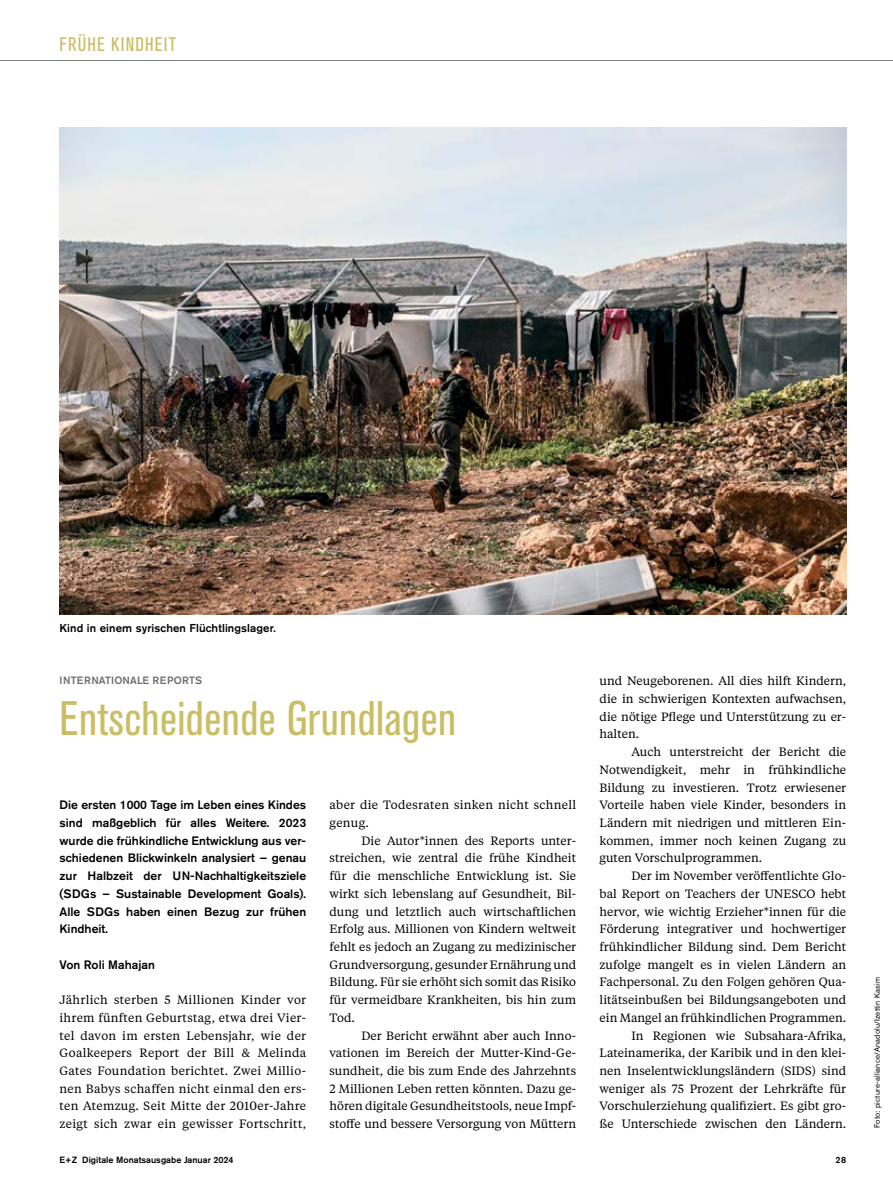
<style>
.page{position:relative;width:893px;height:1191px;background:#fff}
.page>*{position:absolute;margin:0;border:0;box-sizing:border-box;transform-origin:0 0}
.t1{font:condensed 48px "Akzidenz Grotesk BE";letter-spacing:.01em;color:#c9be63}
.t2{font:condensed 19.5px "Akzidenz Grotesk BE";letter-spacing:.06em;color:#c9be63}
.t3{font:500 12.15px/17.7px "Akzidenz Grotesk BE";color:#000;text-align:justify}
.t4{font:12px/17.7px "Tiempos Text";color:#000;text-align:justify}
.t5{font:12px/17.7px "Tiempos Text";letter-spacing:.025em;color:#000}
.t6{font:500 11.4px "Akzidenz Grotesk BE";letter-spacing:.01em;color:#000}
.t7{font:500 10.5px "Akzidenz Grotesk BE";letter-spacing:.015em;color:#6d6e71}
.t8{font:500 9px "Akzidenz Grotesk BE";color:#000}
.t9{font:7.8px "Akzidenz Grotesk BE";letter-spacing:.02em;color:#000}
</style>
<div class="page">
<hr style="left:0;top:60px;width:893px;height:1px;background:#808285">
<img style="left:60px;top:128px;width:786px;height:486px">
<h2 class="t2" style="left:60px;top:33px;width:118px">FRÜHE KINDHEIT</h2>
<p class="t6" style="left:60px;top:621px;width:218px">Kind in einem syrischen Flüchtlingslager.</p>
<p class="t7" style="left:60px;top:674px;width:144px">INTERNATIONALE REPORTS</p>
<h1 class="t1" style="left:60px;top:691px;width:398px">Entscheidende Grundlagen</h1>
<p class="t3" style="left:60px;top:796px;width:248px">Die ersten 1000 Tage im Leben eines Kindes sind maßgeblich für alles Weitere. 2023 wurde die frühkindliche Entwicklung aus ver&shy;schiedenen Blickwinkeln analysiert – genau zur Halbzeit der UN-Nachhaltigkeitsziele (SDGs – Sustainable Development Goals).<br>Alle SDGs haben einen Bezug zur frühen Kindheit.</p>
<p class="t3" style="left:60px;top:955px;width:97px">Von Roli Mahajan</p>
<p class="t4" style="left:60px;top:990px;width:248px">Jährlich sterben 5 Millionen Kinder vor ihrem fünften Geburtstag, etwa drei Vier&shy;tel davon im ersten Lebensjahr, wie der Goalkeepers Report der Bill &amp; Melinda Gates Foundation berichtet. Zwei Millio&shy;nen Babys schaffen nicht einmal den ers&shy;ten Atemzug. Seit Mitte der 2010er-Jahre zeigt sich zwar ein gewisser Fortschritt,</p>
<p class="t5" style="left:330px;top:795px;width:248px">aber die Todesraten sinken nicht schnell genug.</p>
<p class="t4" style="left:330px;top:831px;width:248px;text-indent:32px">Die Autor*innen des Reports unter&shy;streichen, wie zentral die frühe Kindheit für die menschliche Entwicklung ist. Sie wirkt sich lebenslang auf Gesundheit, Bil&shy;dung und letztlich auch wirtschaftlichen Erfolg aus. Millionen von Kindern weltweit fehlt es jedoch an Zugang zu medizinischer Grundversorgung, gesunder Ernährung und Bildung. Für sie erhöht sich somit das Risiko für vermeidbare Krankheiten, bis hin zum Tod.</p>
<p class="t4" style="left:330px;top:1025px;width:248px;text-indent:32px">Der Bericht erwähnt aber auch Inno&shy;vationen im Bereich der Mutter-Kind-Ge&shy;sundheit, die bis zum Ende des Jahrzehnts 2 Millionen Leben retten könnten. Dazu ge&shy;hören digitale Gesundheitstools, neue Impf&shy;stoffe und bessere Versorgung von Müttern</p>
<p class="t4" style="left:600px;top:671px;width:248px">und Neugeborenen. All dies hilft Kindern, die in schwierigen Kontexten aufwachsen, die nötige Pflege und Unterstützung zu er&shy;halten.</p>
<p class="t4" style="left:600px;top:742px;width:248px;text-indent:32px">Auch unterstreicht der Bericht die Notwendigkeit, mehr in frühkindliche Bildung zu investieren. Trotz erwiesener Vorteile haben viele Kinder, besonders in Ländern mit niedrigen und mittleren Ein&shy;kommen, immer noch keinen Zugang zu guten Vorschulprogrammen.</p>
<p class="t4" style="left:600px;top:866px;width:248px;text-align:right">Der im November veröffentlichte Glo-<br>bal Report on Teachers der UNESCO hebt hervor, wie wichtig Erzieher*innen für die Förderung integrativer und hochwertiger frühkindlicher Bildung sind. Dem Bericht zufolge mangelt es in vielen Ländern an Fachpersonal. Zu den Folgen gehören Qua&shy;litätseinbußen bei Bildungsangeboten und ein Mangel an frühkindlichen Programmen.<br>In Regionen wie Subsahara-Afrika, Lateinamerika, der Karibik und in den klei&shy;nen Inselentwicklungsländern (SIDS) sind weniger als 75 Prozent der Lehrkräfte für Vorschulerziehung qualifiziert. Es gibt gro&shy;ße Unterschiede zwischen den Ländern.</p>
<p class="t8" style="left:60px;top:1154px;width:176px">E+Z Digitale Monatsausgabe Januar 2024</p>
<p class="t8" style="left:835px;top:1154px;width:12px">28</p>
<p class="t9" style="left:872px;top:1128px;width:152px;rotate:-90deg">Foto: picture-alliance/Anadolu/Izettin Kasim</p>
</div>
